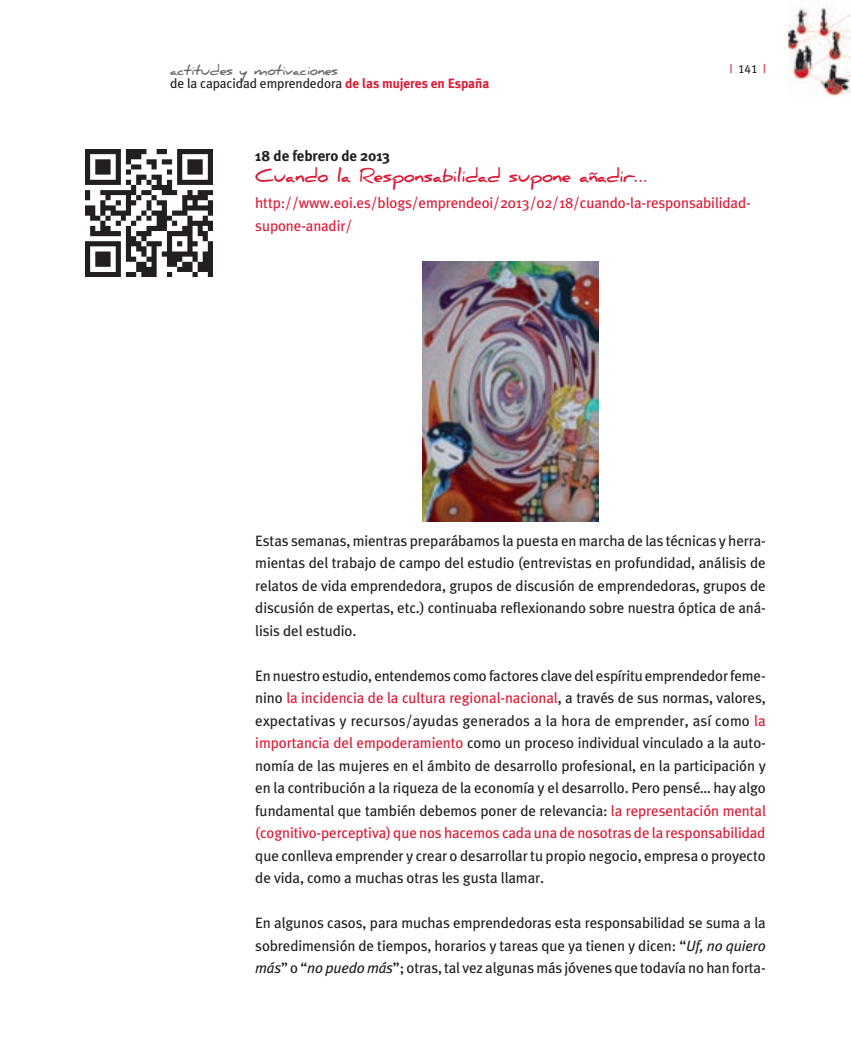
<style>
.page{position:relative;width:851px;height:1063px;background:#fff}
.page>*{position:absolute;margin:0;border:0;box-sizing:border-box;transform-origin:0 0}
.t1{font:700 18px "Daniel";letter-spacing:-.02em;color:#dc1a36}
.t2{font:15px/22.5px "Meta Plus";letter-spacing:-.01em;color:#231f20;text-align:justify}
.t3{font:15px/22.5px "Meta Plus";letter-spacing:-.01em;color:#dc1a36}
.t4{font:700 15px "Meta Plus";letter-spacing:-.01em;color:#231f20}
.t5{font:13.5px "Meta Plus";letter-spacing:-.01em;color:#231f20}
.t6{font:700 13.5px "Daniel";letter-spacing:-.02em;color:#6c6d70}
.t7{font:12px "Meta Plus Book Caps";color:#231f20}
.s1{font-family:"Meta Plus";color:#dc1a36}
.s2{font-weight:700;color:#dc1a36}
.s3{color:#dc1a36}
.s4{font-style:italic}
</style>
<div class="page">
<img style="left:788px;top:7px;width:62px;height:90px">
<img style="left:422px;top:261px;width:177px;height:260px">
<img style="left:85px;top:149px;width:128px;height:128px">
<p class="t6" style="left:170px;top:62px;width:170px">actitudes y motivaciones</p>
<p class="t7" style="left:729px;top:62px;width:38px"><span class="s1">|</span> 141 <span class="s1">|</span></p>
<p class="t5" style="left:170px;top:76px;width:320px">de la capacidad emprendedora <span class="s2">de las mujeres en España</span></p>
<p class="t4" style="left:255px;top:147px;width:136px">18 de febrero de 2013</p>
<p class="t1" style="left:255px;top:165px;width:393px">Cuando la Responsabilidad supone añadir…</p>
<p class="t3" style="left:255px;top:192px;width:497px">http://www.eoi.es/blogs/emprendeoi/2013/02/18/cuando-la-responsabilidad&shy;supone-anadir/</p>
<p class="t2" style="left:255px;top:529px;width:512px">Estas semanas, mientras preparábamos la puesta en marcha de las técnicas y herra&shy;mientas del trabajo de campo del estudio (entrevistas en profundidad, análisis de relatos de vida emprendedora, grupos de discusión de emprendedoras, grupos de discusión de expertas, etc.) continuaba reflexionando sobre nuestra óptica de aná&shy;lisis del estudio.</p>
<p class="t2" style="left:255px;top:664px;width:512px">En nuestro estudio, entendemos como factores clave del espíritu emprendedor feme&shy;nino <span class="s3">la incidencia de la cultura regional-nacional</span>, a través de sus normas, valores, expectativas y recursos/ayudas generados a la hora de emprender, así como <span class="s3">la importancia del empoderamiento</span> como un proceso individual vinculado a la auto&shy;nomía de las mujeres en el ámbito de desarrollo profesional, en la participación y en la contribución a la riqueza de la economía y el desarrollo. Pero pensé… hay algo fundamental que también debemos poner de relevancia: <span class="s3">la representación mental (cognitivo-perceptiva) que nos hacemos cada una de nosotras de la responsabilidad</span></p>
<p class="t2" style="left:255px;top:844px;width:512px">que conlleva emprender y crear o desarrollar tu propio negocio, empresa o proyecto de vida, como a muchas otras les gusta llamar.</p>
<p class="t2" style="left:255px;top:912px;width:512px">En algunos casos, para muchas emprendedoras esta responsabilidad se suma a la sobredimensión de tiempos, horarios y tareas que ya tienen y dicen: “<span class="s4">uf, no quiero más</span>” o “<span class="s4">no puedo más</span>”; otras, tal vez algunas más jóvenes que todavía no han forta-</p>
</div>
